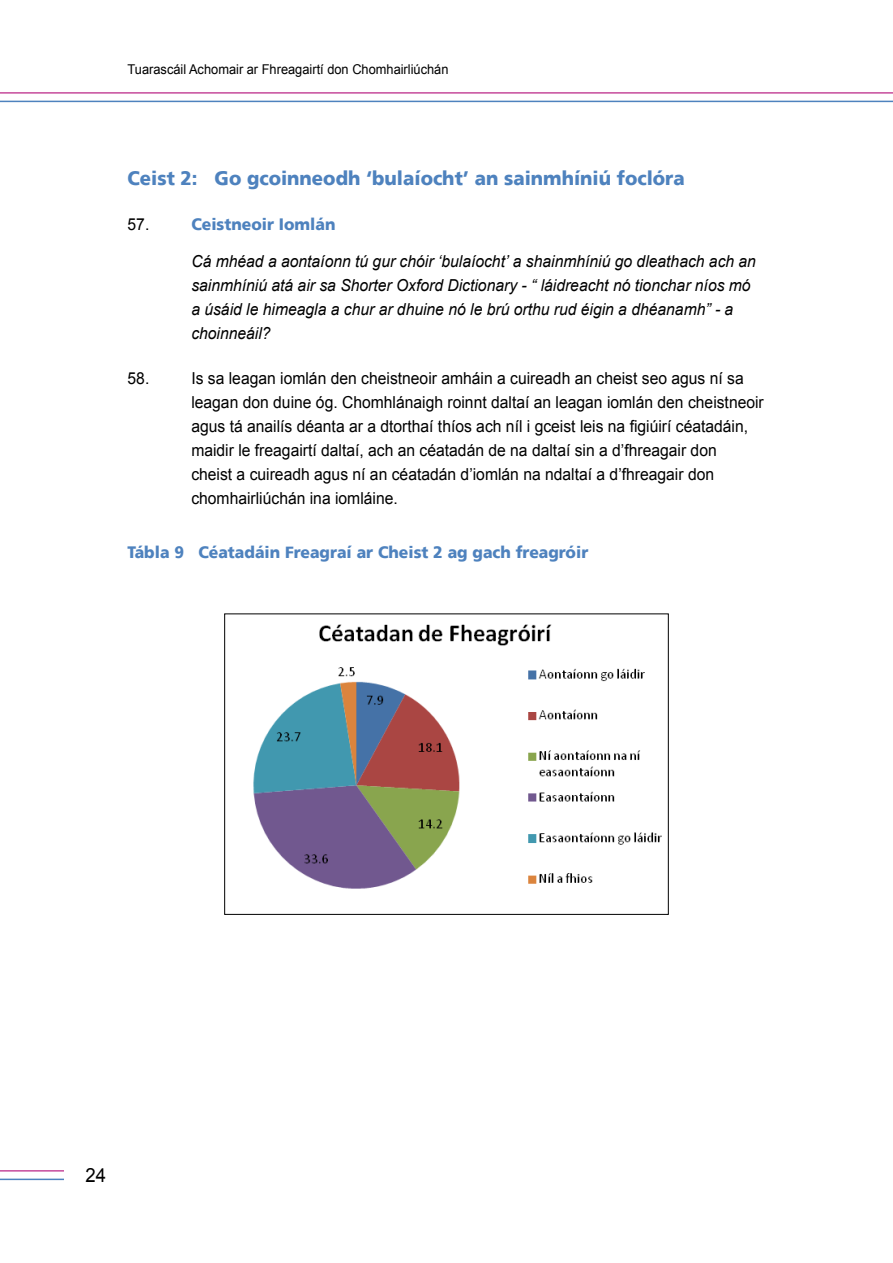
<style>
.page{position:relative;width:893px;height:1263px;background:#fff}
.page>*{position:absolute;margin:0;border:0;box-sizing:border-box;transform-origin:0 0}
.Heading_Sub{font:900 19.5px "Frutiger CE";color:#4e82be;scale:.95 1}
.t1{font:19.5px "Arial";color:#000;scale:.95 1}
.t2{font:16.5px/24px "Arial";color:#000;scale:.95 1}
.Para_ww_15{font:italic 16.5px/24px "Arial";color:#000;scale:.95 1}
.Heading_Table{font:900 16.5px "Frutiger CE";color:#4e82be;scale:.95 1}
.t3{font:13.5px "Arial";color:#000;scale:.95 1}
</style>
<div class="page">
<hr style="left:0;top:1170px;width:128px;height:1px;background:#c64a9b">
<hr style="left:0;top:1178px;width:128px;height:2px;background:#4e82be">
<hr style="left:0;top:92px;width:893px;height:2px;background:#c64a9b">
<hr style="left:0;top:101px;width:893px;height:1px;background:#4e82be">
<div style="left:64px;top:1140px;width:64px;height:70px;background:#fff"></div>
<img style="left:253px;top:624px;width:409px;height:265px">
<div style="left:224px;top:613px;width:445px;height:302px;border:1px solid #000"></div>
<p class="t3" style="left:128px;top:60px;width:339px">Tuarascáil Achomair ar Fhreagairtí don Chomhairliúchán</p>
<p class="Heading_Sub" style="left:128px;top:166px;width:588px">Ceist 2: Go gcoinneodh ‘bulaíocht’ an sainmhíniú foclóra</p>
<p class="t2" style="left:128px;top:212px;width:24px">57.</p>
<p class="Heading_Table" style="left:191px;top:214px;width:153px">Ceistneoir Iomlán</p>
<p class="Para_ww_15" style="left:191px;top:249px;width:596px">Cá mhéad a aontaíonn tú gur chóir ‘bulaíocht’ a shainmhíniú go dleathach ach an sainmhíniú atá air sa Shorter Oxford Dictionary - “ láidreacht nó tionchar níos mó a úsáid le himeagla a chur ar dhuine nó le brú orthu rud éigin a dhéanamh” - a choinneáil?</p>
<p class="t2" style="left:128px;top:366px;width:24px">58.</p>
<p class="t2" style="left:191px;top:366px;width:604px">Is sa leagan iomlán den cheistneoir amháin a cuireadh an cheist seo agus ní sa leagan don duine óg. Chomhlánaigh roinnt daltaí an leagan iomlán den cheistneoir agus tá anailís déanta ar a dtorthaí thíos ach níl i gceist leis na figiúirí céatadáin, maidir le freagairtí daltaí, ach an céatadán de na daltaí sin a d’fhreagair don<br>cheist a cuireadh agus ní an céatadán d’iomlán na ndaltaí a d’fhreagair don chomhairliúchán ina iomláine.</p>
<p class="Heading_Table" style="left:128px;top:542px;width:486px">Tábla 9 Céatadáin Freagraí ar Cheist 2 ag gach freagróir</p>
<p class="t1" style="left:85px;top:1162px;width:23px">24</p>
</div>
